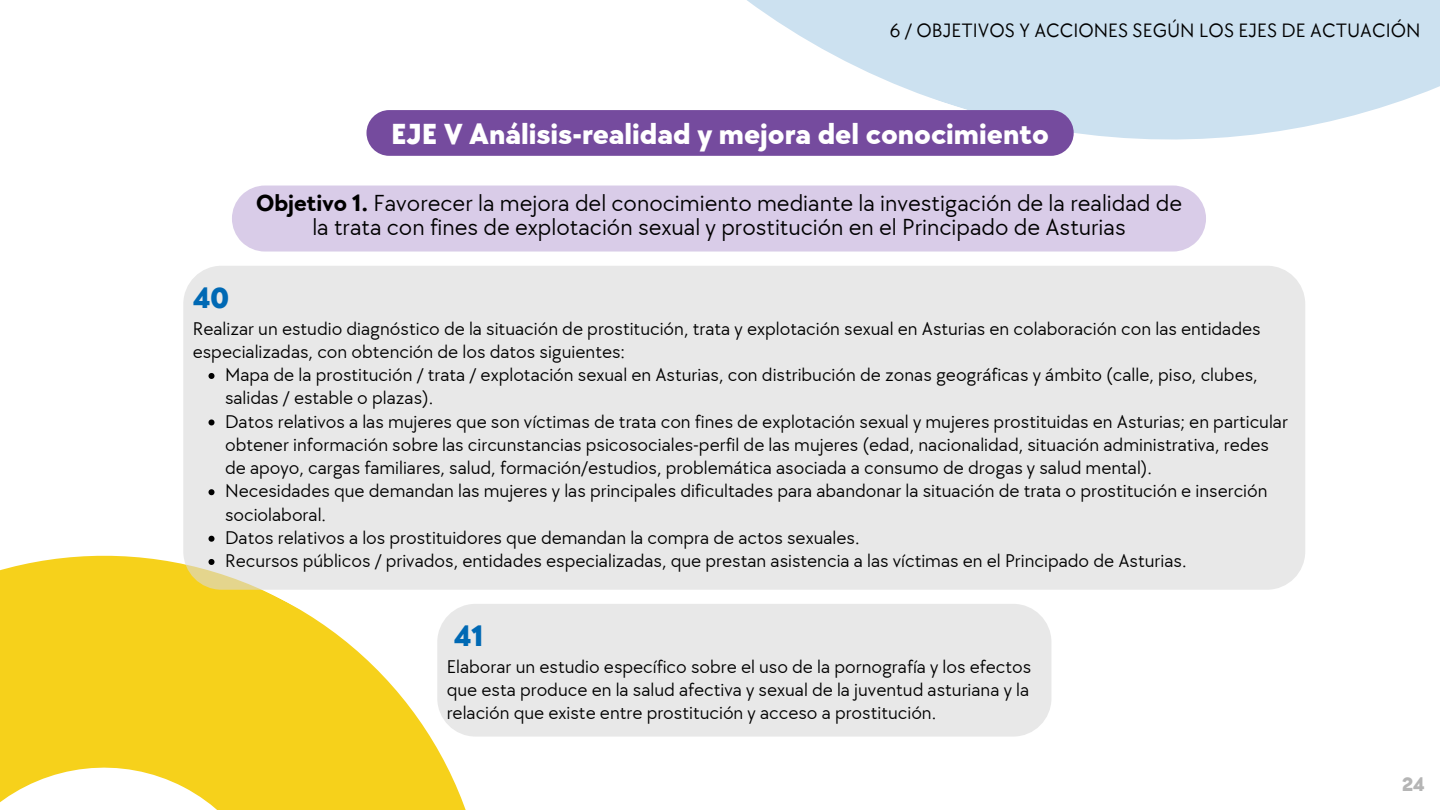
<style>
.page{position:relative;width:1440px;height:810px;background:#fff}
.page>*{position:absolute;margin:0;border:0;box-sizing:border-box;transform-origin:0 0}
.t1{font:800 30px "TT Chocolates";color:#fff}
.t2{font:800 30px "TT Chocolates";color:#0069b4}
.t3{font:24px/24px "TT Chocolates";color:#000;text-align:center}
.t4{font:20px "TT Chocolates";color:#000}
.t5{font:800 20px "TT Chocolates";color:#b5b5b5}
.t6{font:19px/23.2px "TT Chocolates";color:#000}
.s1{font-weight:700}
</style>
<div class="page">
<svg style="left:0;top:555px;width:469px;height:255px;fill:#f6d11b"></svg>
<div style="left:183px;top:266px;width:1122px;height:324px;background:#e8e8e8;border-radius:38px"></div>
<svg style="left:209px;top:373px;width:6px;height:6px"></svg>
<svg style="left:209px;top:419px;width:6px;height:6px"></svg>
<svg style="left:209px;top:489px;width:6px;height:6px"></svg>
<svg style="left:209px;top:536px;width:6px;height:6px"></svg>
<svg style="left:209px;top:559px;width:6px;height:6px"></svg>
<svg style="left:315px;top:0;width:1125px;height:298px"></svg>
<div style="left:367px;top:110px;width:707px;height:46px;background:#754b9e;border-radius:23px"></div>
<div style="left:232px;top:186px;width:974px;height:66px;background:#d9cce8"></div>
<div style="left:437px;top:604px;width:614px;height:133px;background:#e8e8e8;border-radius:38px"></div>
<p class="t4" style="left:890px;top:19px;width:532px">6 / OBJETIVOS Y ACCIONES SEGÚN LOS EJES DE ACTUACIÓN</p>
<h1 class="t1" style="left:391px;top:117px;width:659px">EJE V Análisis-realidad y mejora del conocimiento</h1>
<h1 class="t2" style="left:193px;top:281px;width:38px">40</h1>
<p class="t3" style="left:256px;top:192px;width:928px"><span class="s1">Objetivo 1.</span> Favorecer la mejora del conocimiento mediante la investigación de la realidad de la trata con fines de explotación sexual y prostitución en el Principado de Asturias</p>
<p class="t6" style="left:193px;top:317px;width:1069px">Realizar un estudio diagnóstico de la situación de prostitución, trata y explotación sexual en Asturias en colaboración con las entidades especializadas, con obtención de los datos siguientes:</p>
<p class="t6" style="left:225px;top:364px;width:1064px">Mapa de la prostitución / trata / explotación sexual en Asturias, con distribución de zonas geográficas y ámbito (calle, piso, clubes, salidas / estable o plazas).<br>Datos relativos a las mujeres que son víctimas de trata con fines de explotación sexual y mujeres prostituidas en Asturias; en particular obtener información sobre las circunstancias psicosociales-perfil de las mujeres (edad, nacionalidad, situación administrativa, redes de apoyo, cargas familiares, salud, formación/estudios, problemática asociada a consumo de drogas y salud mental).<br>Necesidades que demandan las mujeres y las principales dificultades para abandonar la situación de trata o prostitución e inserción sociolaboral.<br>Datos relativos a los prostituidores que demandan la compra de actos sexuales.<br>Recursos públicos / privados, entidades especializadas, que prestan asistencia a las víctimas en el Principado de Asturias.</p>
<h1 class="t2" style="left:454px;top:619px;width:31px">41</h1>
<p class="t6" style="left:447px;top:656px;width:586px;text-align:justify">Elaborar un estudio específico sobre el uso de la pornografía y los efectos que esta produce en la salud afectiva y sexual de la juventud asturiana y la relación que existe entre prostitución y acceso a prostitución.</p>
<p class="t5" style="left:1402px;top:773px;width:24px">24</p>
</div>
